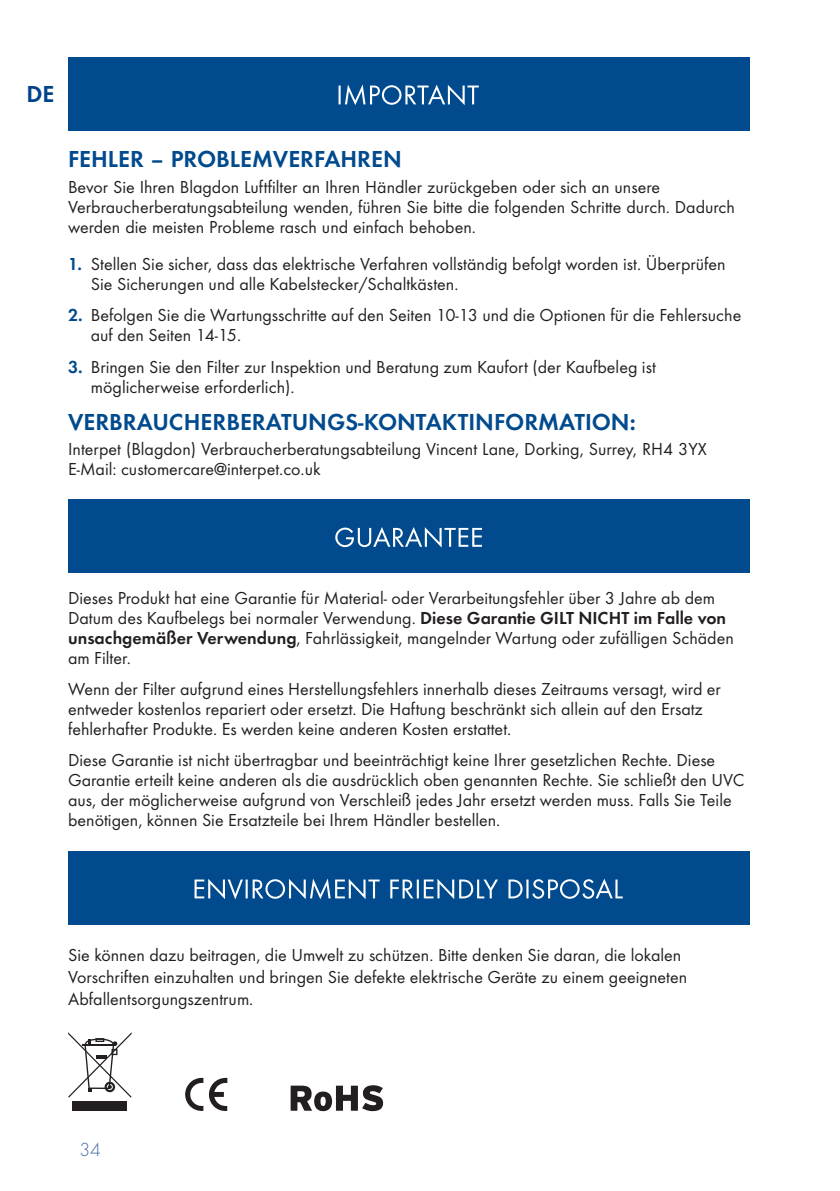
<style>
.page{position:relative;width:840px;height:1191px;background:#fff}
.page>*{position:absolute;margin:0;border:0;box-sizing:border-box;transform-origin:0 0}
.t1{font:600 24px "Futura T";color:#004a8d}
.t2{font:600 24px "Futura T";color:#004389}
.t3{font:300 19.6px "Futura T";color:#476da6}
.t4{font:18px/20px "Futura T";color:#231f20}
.s1{font-weight:600;color:#004a8d}
.s2{font-weight:600}
</style>
<div class="page">
<svg style="left:185px;top:1077px;width:18px;height:34px"></svg>
<svg style="left:209px;top:1077px;width:18px;height:34px"></svg>
<svg style="left:290px;top:1085px;width:93px;height:27px"></svg>
<svg style="left:68px;top:1032px;width:63px;height:65px"></svg>
<div style="left:73px;top:1101px;width:54px;height:10px;background:#231f20"></div>
<div style="left:68px;top:57px;width:680px;height:73px;background:#004a8d"></div>
<div style="left:68px;top:499px;width:680px;height:74px;background:#004a8d"></div>
<div style="left:68px;top:850px;width:680px;height:74px;background:#004a8d"></div>
<svg style="left:338px;top:84px;width:140px;height:21px"></svg>
<svg style="left:335px;top:527px;width:146px;height:20px"></svg>
<svg style="left:194px;top:878px;width:428px;height:21px"></svg>
<p class="t2" style="left:26px;top:80px;width:29px">DE</p>
<p class="t1" style="left:68px;top:145px;width:335px">FEHLER – PROBLEMVERFAHREN</p>
<p class="t4" style="left:68px;top:177px;width:668px">Bevor Sie Ihren Blagdon Luftfilter an Ihren Händler zurückgeben oder sich an unsere<br>Verbraucherberatungsabteilung wenden, führen Sie bitte die folgenden Schritte durch. Dadurch werden die meisten Probleme rasch und einfach behoben.</p>
<p class="t4" style="left:91px;top:254px;width:636px;text-indent:-23px"><span class="s1">1.</span> Stellen Sie sicher, dass das elektrische Verfahren vollständig befolgt worden ist. Überprüfen<br>Sie Sicherungen und alle Kabelstecker/Schaltkästen.</p>
<p class="t4" style="left:91px;top:305px;width:651px;text-indent:-23px"><span class="s1">2.</span> Befolgen Sie die Wartungsschritte auf den Seiten 10-13 und die Optionen für die Fehlersuche auf den Seiten 14-15.</p>
<p class="t4" style="left:91px;top:356px;width:566px;text-indent:-23px"><span class="s1">3.</span> Bringen Sie den Filter zur Inspektion und Beratung zum Kaufort (der Kaufbeleg ist möglicherweise erforderlich).</p>
<p class="t1" style="left:68px;top:407px;width:568px">VERBRAUCHERBERATUNGS-KONTAKTINFORMATION:</p>
<p class="t4" style="left:68px;top:439px;width:640px">Interpet (Blagdon) Verbraucherberatungsabteilung Vincent Lane, Dorking, Surrey, RH4 3YX</p>
<p class="t4" style="left:68px;top:459px;width:254px">E-Mail: customercare@interpet.co.uk</p>
<p class="t4" style="left:68px;top:587px;width:667px">Dieses Produkt hat eine Garantie für Material- oder Verarbeitungsfehler über 3 Jahre ab dem Datum des Kaufbelegs bei normaler Verwendung. <span class="s2">Diese Garantie GILT NICHT im Falle von unsachgemäßer Verwendung</span>, Fahrlässigkeit, mangelnder Wartung oder zufälligen Schäden am Filter.</p>
<p class="t4" style="left:68px;top:679px;width:654px">Wenn der Filter aufgrund eines Herstellungsfehlers innerhalb dieses Zeitraums versagt, wird er entweder kostenlos repariert oder ersetzt. Die Haftung beschränkt sich allein auf den Ersatz fehlerhafter Produkte. Es werden keine anderen Kosten erstattet.</p>
<p class="t4" style="left:68px;top:750px;width:677px">Diese Garantie ist nicht übertragbar und beeinträchtigt keine Ihrer gesetzlichen Rechte. Diese Garantie erteilt keine anderen als die ausdrücklich oben genannten Rechte. Sie schließt den UVC aus, der möglicherweise aufgrund von Verschleiß jedes Jahr ersetzt werden muss. Falls Sie Teile benötigen, können Sie Ersatzteile bei Ihrem Händler bestellen.</p>
<p class="t4" style="left:68px;top:943px;width:620px;line-height:22px">Sie können dazu beitragen, die Umwelt zu schützen. Bitte denken Sie daran, die lokalen<br>Vorschriften einzuhalten und bringen Sie defekte elektrische Geräte zu einem geeigneten<br>Abfallentsorgungszentrum.</p>
<p class="t3" style="left:79px;top:1137px;width:23px">34</p>
</div>
